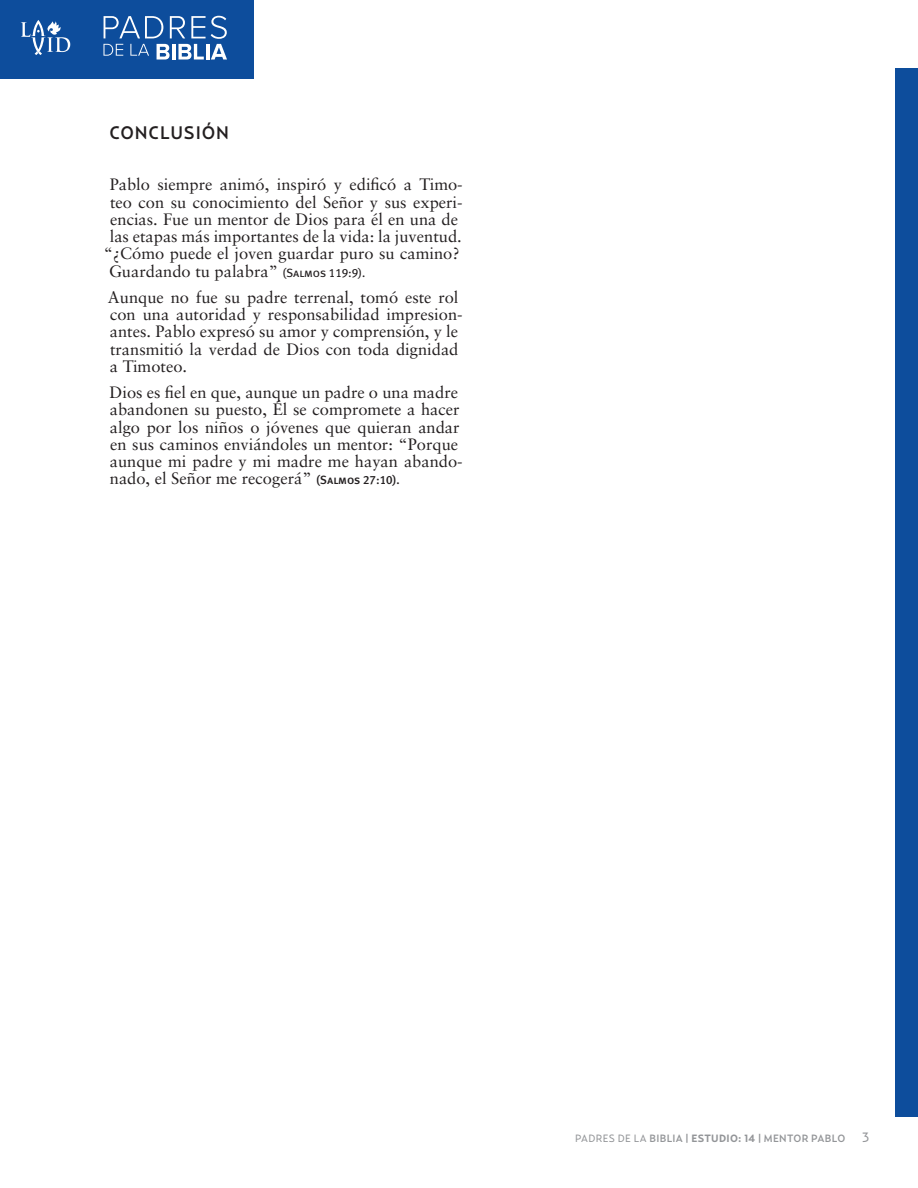
<style>
.page{position:relative;width:918px;height:1188px;background:#fff}
.page>*{position:absolute;margin:0;border:0;box-sizing:border-box;transform-origin:0 0}
._3__Estudio_Intro_Te{font:500 18px "Relay";letter-spacing:.05em;color:#231f20}
._3__Estudio_Intro_Te-2{font:16.5px/17.2px "Sabon";color:#231f20}
.Folios{font:13.5px "Relay";color:#939598}
._0d__Lección{font:500 10.5px "Relay";letter-spacing:.025em;color:#939598}
.s1{font-family:"Meta Plus Book Caps";font-size:12px}
.s2{font-family:"Meta Plus Medium Caps";font-size:12px}
.s3{font-weight:400}
.s4{font-weight:700}
</style>
<div class="page">
<div style="left:0;top:0;width:254px;height:79px;background:#0d4d9c"></div>
<svg style="left:21px;top:20px;width:49px;height:35px"></svg>
<svg style="left:103px;top:16px;width:124px;height:44px"></svg>
<div style="left:896px;top:68px;width:22px;height:1048px;background:#0d4d9c"></div>
<p class="_3__Estudio_Intro_Te" style="left:109px;top:121px;width:121px">CONCLUSIÓN</p>
<p class="_3__Estudio_Intro_Te-2" style="left:110px;top:176px;width:355px">Pablo siempre animó, inspiró y edificó a Timo-</p>
<p class="_3__Estudio_Intro_Te-2" style="left:110px;top:193px;width:354px">teo con su conocimiento del Señor y sus experi-</p>
<p class="_3__Estudio_Intro_Te-2" style="left:110px;top:210px;width:349px">encias. Fue un mentor de Dios para él en una de</p>
<p class="_3__Estudio_Intro_Te-2" style="left:110px;top:228px;width:353px">las etapas más importantes de la vida: la juventud.</p>
<p class="_3__Estudio_Intro_Te-2" style="left:104px;top:245px;width:357px">“¿Cómo puede el joven guardar puro su camino?</p>
<p class="_3__Estudio_Intro_Te-2" style="left:109px;top:262px;width:258px">Guardando tu palabra” <span class="s1">(Salmos 119:9).</span></p>
<p class="_3__Estudio_Intro_Te-2" style="left:108px;top:288px;width:356px">Aunque no fue su padre terrenal, tomó este rol con una autoridad y responsabilidad impresion&shy;antes. Pablo expresó su amor y comprensión, y le transmitió la verdad de Dios con toda dignidad a Timoteo.</p>
<p class="_3__Estudio_Intro_Te-2" style="left:110px;top:384px;width:355px">Dios es fiel en que, aunque un padre o una madre abandonen su puesto, Él se compromete a hacer algo por los niños o jóvenes que quieran andar en sus caminos enviándoles un mentor: “Porque aunque mi padre y mi madre me hayan abando&shy;nado, el Señor me recogerá” <span class="s2">(Salmos 27:10).</span></p>
<p class="_0d__Lección" style="left:575px;top:1132px;width:272px"><span class="s3">PADRES DE LA</span> BIBLIA | <span class="s4">ESTUDIO: 14</span> | MENTOR PABLO</p>
<p class="Folios" style="left:862px;top:1129px;width:8px">3</p>
</div>
